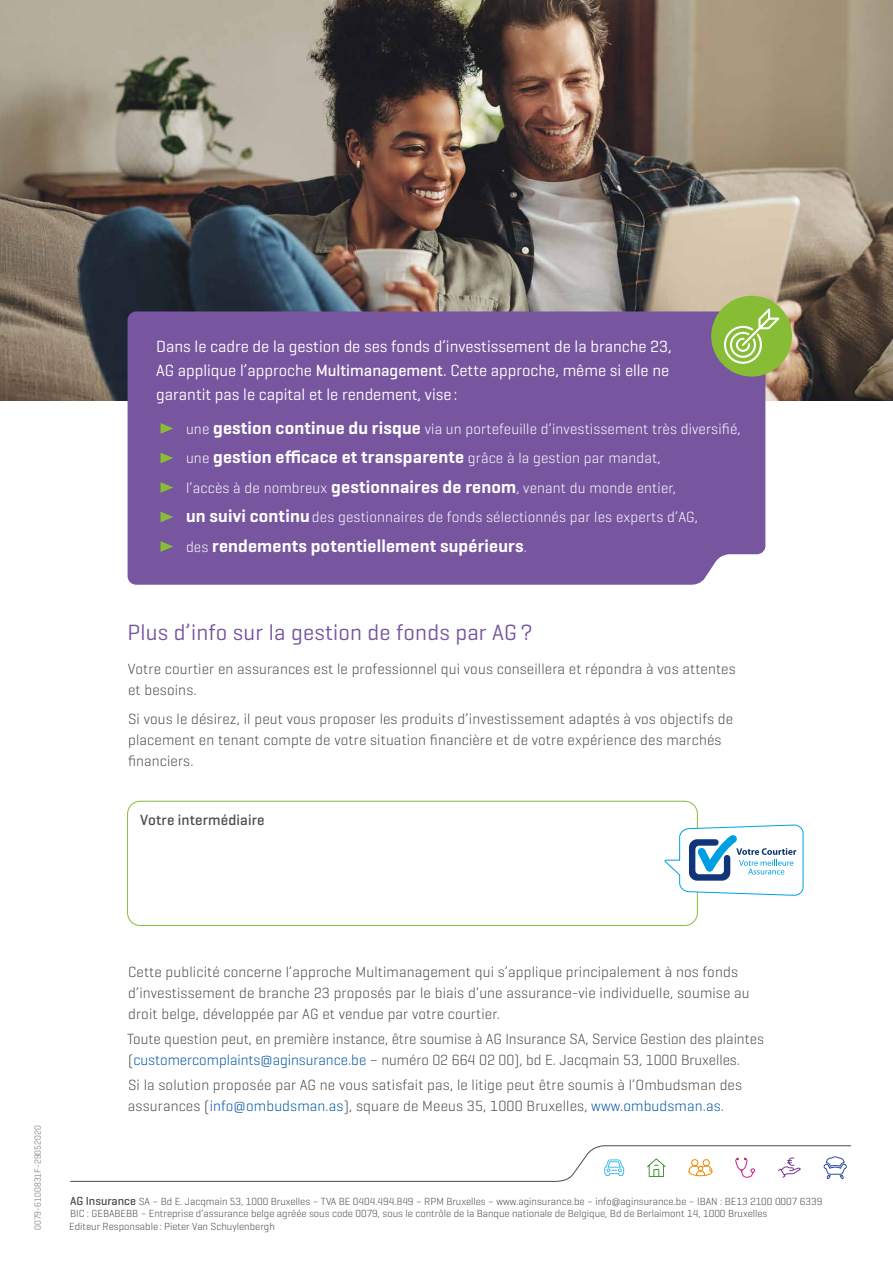
<style>
.page{position:relative;width:893px;height:1263px;background:#fff}
.page>*{position:absolute;margin:0;border:0;box-sizing:border-box;transform-origin:0 0}
.t1{font:22.5px "Geogrotesque";letter-spacing:.01em;color:#77569f}
.t2{font:600 18px "Geogrotesque";letter-spacing:.01em;color:#fff}
.t3{font:16.5px/24px "Geogrotesque";color:#fff}
.t4{font:300 15px/21px "Geogrotesque";letter-spacing:.01em;color:#4a4a49}
.t5{font:300 15px/29.5px "Geogrotesque";letter-spacing:.01em;color:#fff}
.t6{font:500 15px "Geogrotesque";letter-spacing:.01em;color:#4a4a49}
.t7{font:300 10.5px/12px "Geogrotesque";color:#4a4a49}
.t8{font:300 9px "Geogrotesque";color:#6a6a69}
.s1{font-weight:500}
.s2{font-weight:600;font-size:18px}
.s3{font-weight:300;font-size:15px}
.s4{color:#0056a4}
.s5{font-weight:500;font-size:12px}
</style>
<div class="page">
<svg style="left:70px;top:1145px;width:781px;height:37px"></svg>
<div style="left:127px;top:801px;width:571px;height:125px;border:1px solid #86bd34;border-radius:13px"></div>
<svg style="left:665px;top:825px;width:138px;height:71px"></svg>
<img style="left:0;top:0;width:893px;height:400px">
<div style="left:128px;top:311px;width:637px;height:274px;background:#77569f"></div>
<svg style="left:161px;top:423px;width:12px;height:11px"></svg>
<svg style="left:161px;top:453px;width:12px;height:10px"></svg>
<svg style="left:161px;top:482px;width:12px;height:11px"></svg>
<svg style="left:161px;top:512px;width:12px;height:10px"></svg>
<svg style="left:161px;top:541px;width:12px;height:11px"></svg>
<div style="left:711px;top:296px;width:81px;height:81px;background:#86bd34;border-radius:50%"></div>
<svg style="left:724px;top:308px;width:55px;height:56px"></svg>
<p class="t3" style="left:156px;top:334px;width:517px">Dans le cadre de la gestion de ses fonds d’investissement de la branche 23,<br>AG applique l’approche <span class="s1">Multimanagement</span>. Cette approche, même si elle ne garantit pas le capital et le rendement, vise :</p>
<p class="t5" style="left:186px;top:413px;width:556px">une <span class="s2">gestion continue du risque</span> via un portefeuille d’investissement très diversifié,</p>
<p class="t2" style="left:186px;top:446px;width:476px"><span class="s3">une</span> gestion efficace et transparente <span class="s3">grâce à la gestion par mandat,</span></p>
<p class="t5" style="left:186px;top:472px;width:513px">l’accès à de nombreux <span class="s2">gestionnaires de renom</span>, venant du monde entier, <span class="s2">un suivi continu</span>des gestionnaires de fonds sélectionnés par les experts d’AG,</p>
<p class="t2" style="left:186px;top:534px;width:342px"><span class="s3">des</span> rendements potentiellement supérieurs<span class="s3">.</span></p>
<h1 class="t1" style="left:128px;top:618px;width:407px">Plus d’info sur la gestion de fonds par AG ?</h1>
<p class="t4" style="left:128px;top:657px;width:609px">Votre courtier en assurances est le professionnel qui vous conseillera et répondra à vos attentes et besoins.</p>
<p class="t4" style="left:128px;top:708px;width:607px">Si vous le désirez, il peut vous proposer les produits d’investissement adaptés à vos objectifs de placement en tenant compte de votre situation financière et de votre expérience des marchés financiers.</p>
<p class="t6" style="left:140px;top:811px;width:126px">Votre intermédiaire</p>
<p class="t8" style="left:32px;top:1230px;width:106px;rotate:-90deg">0079-6100831F-29052020</p>
<p class="t4" style="left:128px;top:960px;width:623px">Cette publicité concerne l’approche Multimanagement qui s’applique principalement à nos fonds d’investissement de branche 23 proposés par le biais d’une assurance-vie individuelle, soumise au droit belge, développée par AG et vendue par votre courtier.</p>
<p class="t4" style="left:127px;top:1028px;width:638px">Toute question peut, en première instance, être soumise à AG Insurance SA, Service Gestion des plaintes (<span class="s4">customercomplaints@aginsurance.be</span> – numéro 02 664 02 00), bd E. Jacqmain 53, 1000 Bruxelles.</p>
<p class="t4" style="left:128px;top:1074px;width:616px">Si la solution proposée par AG ne vous satisfait pas, le litige peut être soumis à l’Ombudsman des assurances (<span class="s4">info@ombudsman.as</span>), square de Meeus 35, 1000 Bruxelles, <span class="s4">www.ombudsman.as</span>.</p>
<p class="t7" style="left:70px;top:1195px;width:754px"><span class="s5">AG Insurance</span> SA – Bd E. Jacqmain 53, 1000 Bruxelles – TVA BE 0404.494.849 – RPM Bruxelles – www.aginsurance.be – info@aginsurance.be – IBAN : BE13 2100 0007 6339<br>BIC : GEBABEBB – Entreprise d’assurance belge agréée sous code 0079, sous le contrôle de la Banque nationale de Belgique, Bd de Berlaimont 14, 1000 Bruxelles</p>
<p class="t7" style="left:69px;top:1220px;width:207px">Editeur Responsable : Pieter Van Schuylenbergh</p>
</div>
